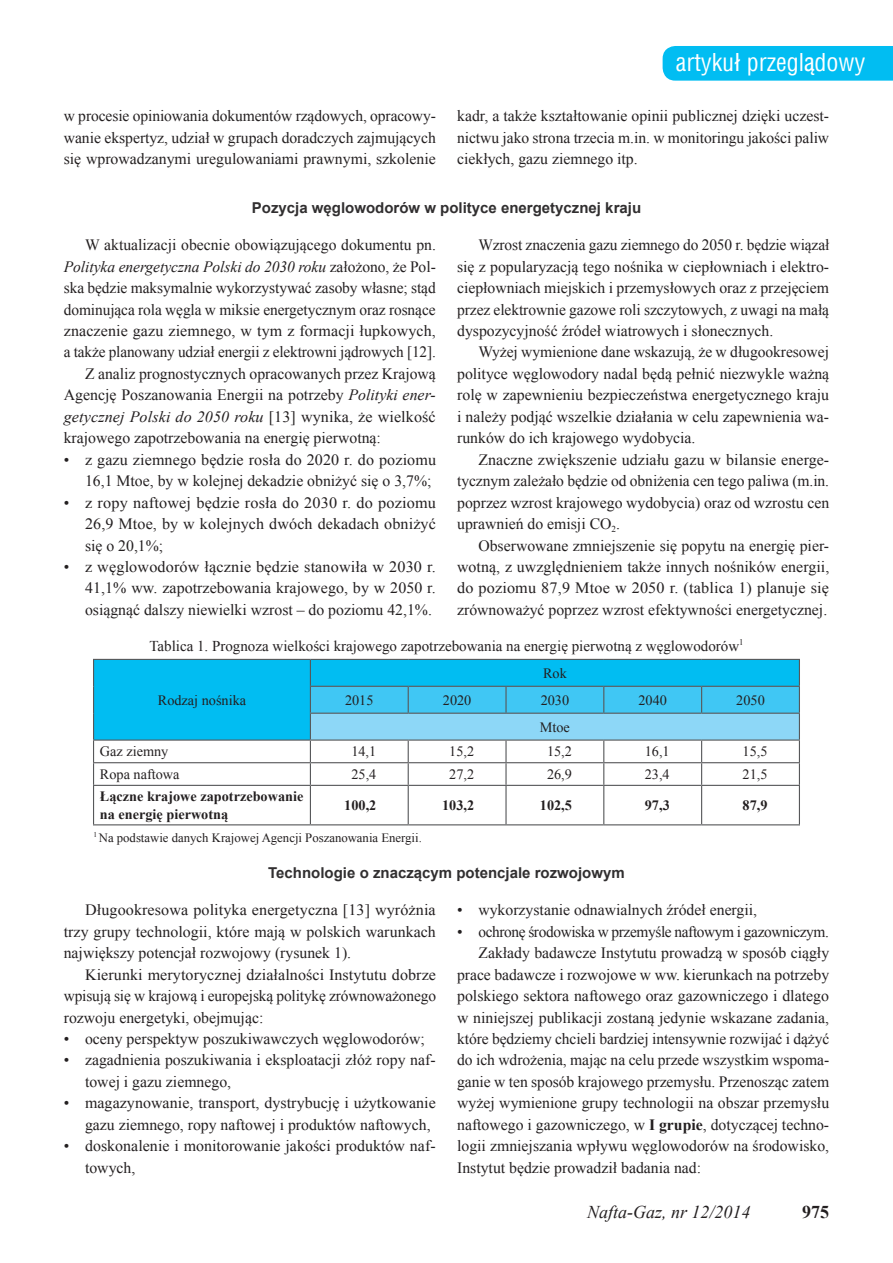
<style>
.page{position:relative;width:893px;height:1263px;background:#fff}
.page>*{position:absolute;margin:0;border:0;box-sizing:border-box;transform-origin:0 0}
.t1{font:24px "Switzerland Condensed";color:#fff}
.t2{font:italic 18px "Times New Roman";color:#231f20}
.t3{font:700 18px "Times New Roman";color:#231f20}
.t4{font:15.75px/21.5px "Times New Roman";color:#231f20;text-align:justify}
.t5{font:italic 15.75px "Times New Roman";color:#231f20}
.t6{font:15.75px "Times New Roman";letter-spacing:-.025em;color:#231f20}
.t7{font:700 15px "Arial";color:#312f30}
.t8{font:15px "Times New Roman";color:#231f20}
.t9{font:14.25px "Times New Roman";color:#231f20}
.t10{font:700 14.25px/17.1px "Times New Roman";color:#231f20}
.t11{font:12.75px "Times New Roman";color:#231f20}
.s1{font-style:normal}
.s2{font-style:italic}
.s3{font-weight:700}
</style>
<div class="page">
<div style="left:663px;top:46px;width:230px;height:35px;background:#01bdf2"></div>
<div style="left:94px;top:660px;width:216px;height:79px;background:#01bdf2"></div>
<svg style="left:94px;top:741px;width:705px;height:85px"></svg>
<hr style="left:93px;top:762px;width:217px;height:1px;background:#57585a">
<hr style="left:93px;top:785px;width:217px;height:1px;background:#57585a">
<hr style="left:310px;top:785px;width:98px;height:1px;background:#57585a">
<hr style="left:408px;top:785px;width:98px;height:1px;background:#57585a">
<hr style="left:408px;top:786px;width:1px;height:38px;background:#57585a">
<hr style="left:506px;top:785px;width:98px;height:1px;background:#57585a">
<hr style="left:505px;top:786px;width:2px;height:38px;background:#57585a">
<hr style="left:604px;top:785px;width:98px;height:1px;background:#57585a">
<hr style="left:603px;top:786px;width:1px;height:38px;background:#57585a">
<hr style="left:702px;top:785px;width:98px;height:1px;background:#57585a">
<hr style="left:701px;top:786px;width:1px;height:38px;background:#57585a">
<hr style="left:93px;top:786px;width:1px;height:38px;background:#57585a">
<hr style="left:310px;top:786px;width:1px;height:38px;background:#57585a">
<hr style="left:799px;top:786px;width:1px;height:38px;background:#57585a">
<hr style="left:93px;top:824px;width:217px;height:1px;background:#57585a">
<hr style="left:310px;top:824px;width:98px;height:1px;background:#57585a">
<hr style="left:408px;top:824px;width:98px;height:1px;background:#57585a">
<hr style="left:506px;top:824px;width:98px;height:1px;background:#57585a">
<hr style="left:604px;top:824px;width:98px;height:1px;background:#57585a">
<hr style="left:702px;top:824px;width:98px;height:1px;background:#57585a">
<hr style="left:310px;top:659px;width:98px;height:1px;background:#57585a">
<hr style="left:408px;top:659px;width:98px;height:1px;background:#57585a">
<hr style="left:506px;top:659px;width:98px;height:1px;background:#57585a">
<hr style="left:604px;top:659px;width:98px;height:1px;background:#57585a">
<hr style="left:702px;top:659px;width:98px;height:1px;background:#57585a">
<hr style="left:93px;top:659px;width:217px;height:1px;background:#57585a">
<svg style="left:93px;top:660px;width:1px;height:125px"></svg>
<svg style="left:310px;top:660px;width:490px;height:125px"></svg>
<hr style="left:93px;top:739px;width:217px;height:2px;background:#57585a">
<h1 class="t1" style="left:676px;top:48px;width:191px">artykuł przeglądowy</h1>
<p class="t4" style="left:64px;top:105px;width:374px">w procesie opiniowania dokumentów rządowych, opracowy&shy;wanie ekspertyz, udział w grupach doradczych zajmujących się wprowadzanymi uregulowaniami prawnymi, szkolenie</p>
<p class="t4" style="left:457px;top:105px;width:374px">kadr, a także kształtowanie opinii publicznej dzięki uczest&shy;nictwu jako strona trzecia m.in. w monitoringu jakości paliw ciekłych, gazu ziemnego itp.</p>
<p class="t7" style="left:252px;top:198px;width:391px">Pozycja węglowodorów w polityce energetycznej kraju</p>
<p class="t4" style="left:85px;top:234px;width:352px">W aktualizacji obecnie obowiązującego dokumentu pn.</p>
<p class="t5" style="left:64px;top:256px;width:374px">Polityka energetyczna Polski do 2030 roku <span class="s1">założono, że Pol-</span></p>
<p class="t4" style="left:64px;top:277px;width:373px">ska będzie maksymalnie wykorzystywać zasoby własne; stąd</p>
<p class="t4" style="left:64px;top:298px;width:373px">dominująca rola węgla w miksie energetycznym oraz rosnące</p>
<p class="t4" style="left:64px;top:320px;width:373px">znaczenie gazu ziemnego, w tym z formacji łupkowych,</p>
<p class="t4" style="left:64px;top:341px;width:374px">a także planowany udział energii z elektrowni jądrowych [12].</p>
<p class="t4" style="left:85px;top:363px;width:352px">Z analiz prognostycznych opracowanych przez Krajową</p>
<p class="t4" style="left:64px;top:384px;width:374px">Agencję Poszanowania Energii na potrzeby <span class="s2">Polityki ener-</span></p>
<p class="t5" style="left:64px;top:406px;width:373px">getycznej Polski do 2050 roku <span class="s1">[13] wynika, że wielkość</span></p>
<p class="t4" style="left:64px;top:427px;width:319px">krajowego zapotrzebowania na energię pierwotną:</p>
<p class="t4" style="left:64px;top:448px;width:374px;text-align:right">• z gazu ziemnego będzie rosła do 2020 r. do poziomu<br>16,1 Mtoe, by w kolejnej dekadzie obniżyć się o 3,7%;</p>
<p class="t4" style="left:85px;top:491px;width:352px;text-indent:-21px">• z ropy naftowej będzie rosła do 2030 r. do poziomu 26,9 Mtoe, by w kolejnych dwóch dekadach obniżyć się o 20,1%;</p>
<p class="t4" style="left:85px;top:556px;width:352px;text-indent:-21px">• z węglowodorów łącznie będzie stanowiła w 2030 r.<br>41,1% ww. zapotrzebowania krajowego, by w 2050 r. osiągnąć dalszy niewielki wzrost – do poziomu 42,1%.</p>
<p class="t4" style="left:457px;top:234px;width:374px;text-indent:21px">Wzrost znaczenia gazu ziemnego do 2050 r. będzie wiązał się z popularyzacją tego nośnika w ciepłowniach i elektro&shy;ciepłowniach miejskich i przemysłowych oraz z przejęciem przez elektrownie gazowe roli szczytowych, z uwagi na małą dyspozycyjność źródeł wiatrowych i słonecznych.</p>
<p class="t4" style="left:457px;top:341px;width:374px;text-indent:21px">Wyżej wymienione dane wskazują, że w długookresowej polityce węglowodory nadal będą pełnić niezwykle ważną rolę w zapewnieniu bezpieczeństwa energetycznego kraju i należy podjąć wszelkie działania w celu zapewnienia wa&shy;runków do ich krajowego wydobycia.</p>
<p class="t4" style="left:457px;top:448px;width:374px;text-indent:21px">Znaczne zwiększenie udziału gazu w bilansie energe&shy;tycznym zależało będzie od obniżenia cen tego paliwa (m.in. poprzez wzrost krajowego wydobycia) oraz od wzrostu cen uprawnień do emisji CO<sub>2</sub>.</p>
<p class="t4" style="left:457px;top:534px;width:374px;text-indent:21px">Obserwowane zmniejszenie się popytu na energię pier&shy;wotną, z uwzględnieniem także innych nośników energii, do poziomu 87,9 Mtoe w 2050 r. (tablica 1) planuje się zrównoważyć poprzez wzrost efektywności energetycznej.</p>
<p class="t8" style="left:149px;top:636px;width:596px">Tablica 1. Prognoza wielkości krajowego zapotrzebowania na energię pierwotną z węglowodorów<sup>1</sup></p>
<p class="t9" style="left:158px;top:690px;width:90px">Rodzaj nośnika</p>
<p class="t9" style="left:543px;top:663px;width:25px">Rok</p>
<p class="t9" style="left:345px;top:690px;width:30px">2015</p>
<p class="t9" style="left:443px;top:690px;width:30px">2020</p>
<p class="t9" style="left:541px;top:690px;width:30px">2030</p>
<p class="t9" style="left:638px;top:690px;width:30px">2040</p>
<p class="t9" style="left:736px;top:690px;width:30px">2050</p>
<p class="t9" style="left:540px;top:717px;width:32px">Mtoe</p>
<p class="t9" style="left:100px;top:742px;width:70px">Gaz ziemny</p>
<p class="t9" style="left:351px;top:742px;width:26px">14,1</p>
<p class="t9" style="left:449px;top:742px;width:26px">15,2</p>
<p class="t9" style="left:547px;top:742px;width:26px">15,2</p>
<p class="t9" style="left:645px;top:742px;width:26px">16,1</p>
<p class="t9" style="left:743px;top:742px;width:26px">15,5</p>
<p class="t9" style="left:100px;top:765px;width:81px">Ropa naftowa</p>
<p class="t9" style="left:351px;top:765px;width:26px">25,4</p>
<p class="t9" style="left:449px;top:765px;width:26px">27,2</p>
<p class="t9" style="left:547px;top:765px;width:26px">26,9</p>
<p class="t9" style="left:645px;top:765px;width:26px">23,4</p>
<p class="t9" style="left:743px;top:765px;width:26px">21,5</p>
<p class="t10" style="left:100px;top:788px;width:205px">Łączne krajowe zapotrzebowanie na energię pierwotną</p>
<p class="t10" style="left:344px;top:796px;width:34px">100,2</p>
<p class="t10" style="left:442px;top:796px;width:34px">103,2</p>
<p class="t10" style="left:540px;top:796px;width:34px">102,5</p>
<p class="t10" style="left:645px;top:796px;width:26px">97,3</p>
<p class="t10" style="left:743px;top:796px;width:26px">87,9</p>
<p class="t11" style="left:94px;top:829px;width:330px"><sup>1</sup> Na podstawie danych Krajowej Agencji Poszanowania Energii.</p>
<p class="t7" style="left:268px;top:863px;width:358px">Technologie o znaczącym potencjale rozwojowym</p>
<p class="t4" style="left:64px;top:899px;width:374px;text-indent:21px">Długookresowa polityka energetyczna [13] wyróżnia trzy grupy technologii, które mają w polskich warunkach największy potencjał rozwojowy (rysunek 1).</p>
<p class="t4" style="left:64px;top:963px;width:374px;text-indent:21px">Kierunki merytorycznej działalności Instytutu dobrze wpisują się w krajową i europejską politykę zrównoważonego rozwoju energetyki, obejmując:</p>
<p class="t4" style="left:64px;top:1028px;width:363px">• oceny perspektyw poszukiwawczych węglowodorów;</p>
<p class="t4" style="left:85px;top:1049px;width:352px;text-indent:-21px">• zagadnienia poszukiwania i eksploatacji złóż ropy naf&shy;towej i gazu ziemnego,</p>
<p class="t4" style="left:85px;top:1092px;width:352px;text-indent:-21px">• magazynowanie, transport, dystrybucję i użytkowanie gazu ziemnego, ropy naftowej i produktów naftowych,</p>
<p class="t4" style="left:85px;top:1135px;width:352px;text-indent:-21px">• doskonalenie i monitorowanie jakości produktów naf&shy;towych,</p>
<p class="t4" style="left:457px;top:899px;width:302px">• wykorzystanie odnawialnych źródeł energii,</p>
<p class="t6" style="left:457px;top:921px;width:373px">• ochronę środowiska w przemyśle naftowym i gazowniczym.</p>
<p class="t4" style="left:478px;top:942px;width:352px">Zakłady badawcze Instytutu prowadzą w sposób ciągły</p>
<p class="t4" style="left:457px;top:963px;width:374px">prace badawcze i rozwojowe w ww. kierunkach na potrzeby</p>
<p class="t4" style="left:457px;top:985px;width:373px">polskiego sektora naftowego oraz gazowniczego i dlatego</p>
<p class="t4" style="left:457px;top:1006px;width:374px">w niniejszej publikacji zostaną jedynie wskazane zadania,</p>
<p class="t4" style="left:457px;top:1028px;width:374px">które będziemy chcieli bardziej intensywnie rozwijać i dążyć</p>
<p class="t4" style="left:457px;top:1049px;width:374px">do ich wdrożenia, mając na celu przede wszystkim wspoma-</p>
<p class="t4" style="left:457px;top:1070px;width:373px">ganie w ten sposób krajowego przemysłu. Przenosząc zatem</p>
<p class="t4" style="left:457px;top:1092px;width:374px">wyżej wymienione grupy technologii na obszar przemysłu</p>
<p class="t4" style="left:457px;top:1113px;width:374px">naftowego i gazowniczego, w <span class="s3">I grupie</span>, dotyczącej techno-</p>
<p class="t4" style="left:457px;top:1135px;width:374px">logii zmniejszania wpływu węglowodorów na środowisko,</p>
<p class="t4" style="left:457px;top:1156px;width:246px">Instytut będzie prowadził badania nad:</p>
<p class="t2" style="left:587px;top:1200px;width:165px">Nafta-Gaz, nr 12/2014</p>
<p class="t3" style="left:802px;top:1199px;width:28px">975</p>
</div>
